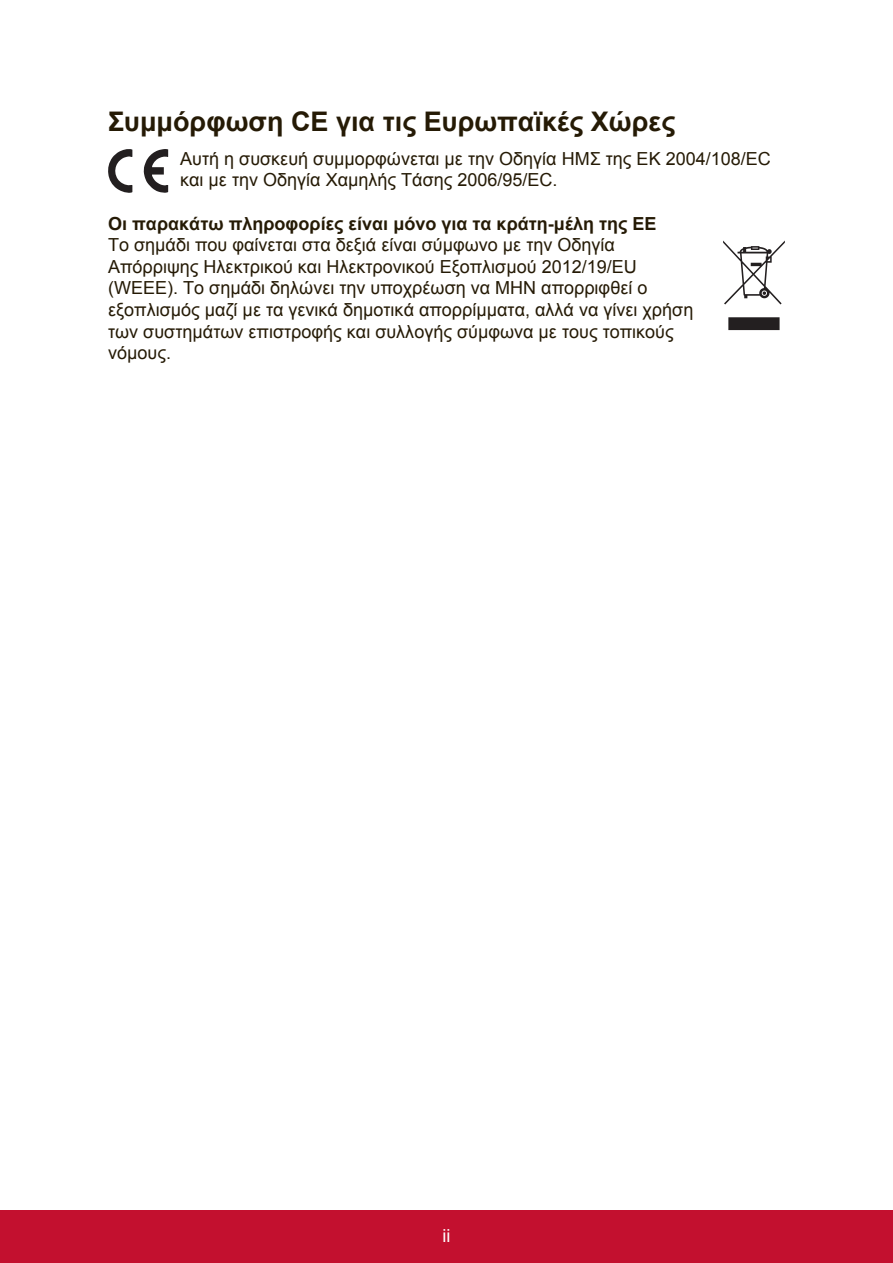
<style>
.page{position:relative;width:893px;height:1263px;background:#fff}
.page>*{position:absolute;margin:0;border:0;box-sizing:border-box;transform-origin:0 0}
.t1{font:700 27px "Arial";color:#251a05}
.t2{font:18px/21.6px "Arial";color:#251a05}
.t3{font:700 18px "Arial";color:#251a05}
.t4{font:18px "Arial";color:#fff}
</style>
<div class="page">
<div style="left:0;top:1210px;width:892px;height:53px;background:#c3102f"></div>
<svg style="left:108px;top:149px;width:24px;height:44px"></svg>
<svg style="left:143px;top:149px;width:25px;height:44px"></svg>
<svg style="left:728px;top:317px;width:51px;height:13px"></svg>
<svg style="left:723px;top:240px;width:61px;height:64px"></svg>
<h1 class="t1" style="left:108px;top:104px;width:568px">Συμμόρφωση CE για τις Ευρωπαϊκές Χώρες</h1>
<p class="t2" style="left:180px;top:148px;width:592px">Αυτή η συσκευή συμμορφώνεται με την Οδηγία ΗΜΣ της ΕΚ 2004/108/EC και με την Οδηγία Χαμηλής Τάσης 2006/95/EC.</p>
<p class="t3" style="left:108px;top:211px;width:549px">Οι παρακάτω πληροφορίες είναι μόνο για τα κράτη-μέλη της ΕΕ</p>
<p class="t2" style="left:108px;top:234px;width:586px">Το σημάδι που φαίνεται στα δεξιά είναι σύμφωνο με την Οδηγία Απόρριψης Ηλεκτρικού και Ηλεκτρονικού Εξοπλισμού 2012/19/EU (WEEE). Το σημάδι δηλώνει την υποχρέωση να ΜΗΝ απορριφθεί ο εξοπλισμός μαζί με τα γενικά δημοτικά απορρίμματα, αλλά να γίνει χρήση των συστημάτων επιστροφής και συλλογής σύμφωνα με τους τοπικούς νόμους.</p>
<p class="t4" style="left:442px;top:1223px;width:9px">ii</p>
</div>
